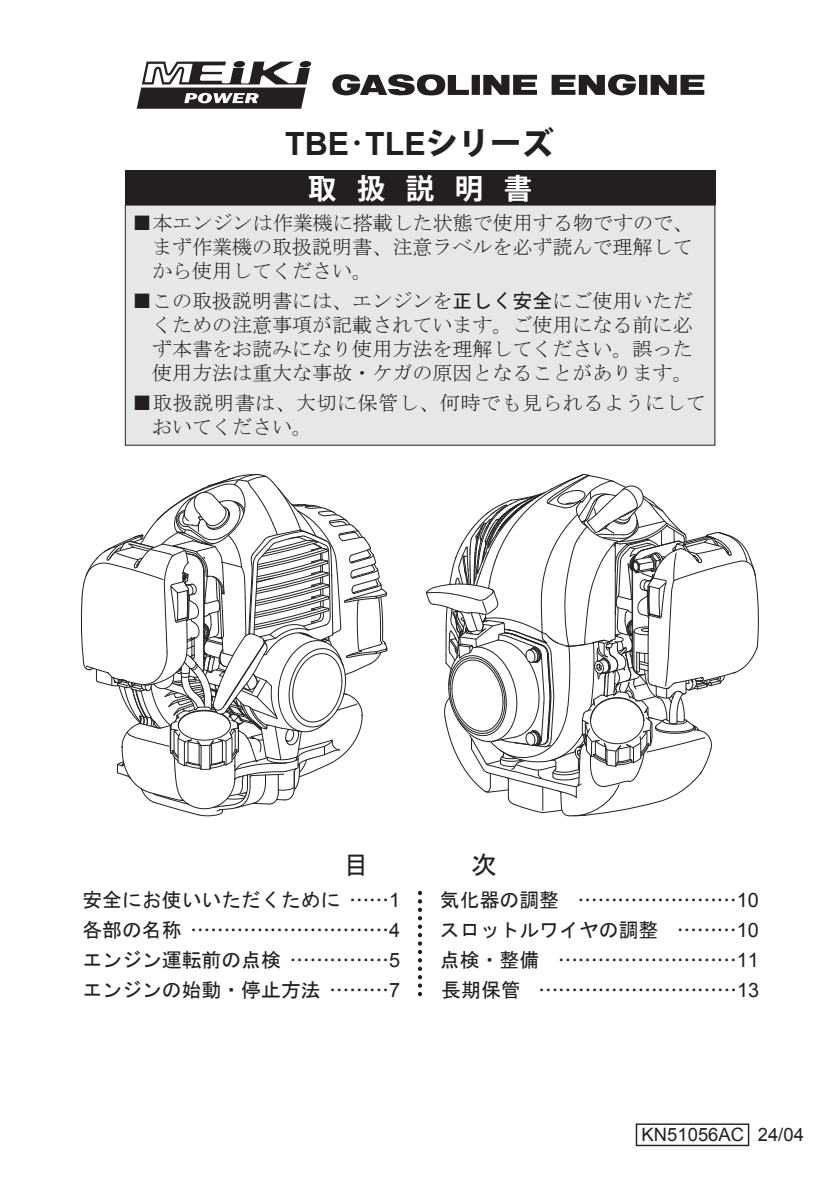
<style>
.page{position:relative;width:840px;height:1191px;background:#fff}
.page>*{position:absolute;margin:0;border:0;box-sizing:border-box;transform-origin:0 0}
.t1{font:700 32px "Arial";color:#231f20}
.t2{font:700 28.4px "Koz Go Pr 6 N";letter-spacing:.725em;color:#fff}
.t3{font:25.6px "MS Gothic";color:#231f20}
.t4{font:20px/24px "MS Mincho";color:#231f20;text-align:justify}
.t5{font:20px/24px "MS Mincho";letter-spacing:.025em;color:#231f20}
.t6{font:19.8px/30.2px "MS Gothic";color:#231f20;text-align:justify}
.t7{font:18.4px "Arial";color:#231f20}
.s1{font-family:"Koz Go Pro";font-weight:400}
.s2{font-family:"Koz Go Pr 6 N";font-weight:800}
.s3{font-family:"MS Gothic"}
.s4{font-family:"Arial"}
</style>
<div class="page">
<div style="left:125px;top:171px;width:589px;height:34px;background:#231f20"></div>
<div style="left:126px;top:205px;width:588px;height:240px;background:#e6e7e9"></div>
<svg style="left:417px;top:893px;width:5px;height:104px"></svg>
<div style="left:635px;top:1123px;width:113px;height:23px;border:1px solid #231f20"></div>
<div style="left:471px;top:75px;width:8px;height:20px;background:#231f20"></div>
<svg style="left:483px;top:75px;width:53px;height:20px"></svg>
<svg style="left:551px;top:74px;width:85px;height:21px"></svg>
<svg style="left:332px;top:74px;width:136px;height:22px"></svg>
<div style="left:638px;top:75px;width:9px;height:20px;background:#231f20"></div>
<svg style="left:650px;top:75px;width:54px;height:20px"></svg>
<svg style="left:137px;top:62px;width:173px;height:47px"></svg>
<div style="left:233px;top:61px;width:12px;height:6px;background:#231f20;border-radius:50%"></div>
<div style="left:299px;top:61px;width:12px;height:6px;background:#231f20;border-radius:50%"></div>
<svg style="left:426px;top:474px;width:333px;height:343px"></svg>
<svg style="left:80px;top:474px;width:308px;height:342px"></svg>
<h1 class="t1" style="left:285px;top:123px;width:270px">TBE<span class="s1">･</span>TLE<span class="s2">シリーズ</span></h1>
<h2 class="t2" style="left:308px;top:173px;width:225px">取扱説明書</h2>
<p class="t4" style="left:152px;top:210px;width:542px;text-indent:-20px">■本エンジンは作業機に搭載した状態で使用する物ですので、まず作業機の取扱説明書、注意ラベルを必ず読んで理解してから使用してください。</p>
<p class="t4" style="left:152px;top:288px;width:541px;text-indent:-20px">■この取扱説明書には、エンジンを<span class="s3">正しく安全</span>にご使用いただくための注意事項が記載されています。ご使用になる前に必ず本書をお読みになり使用方法を理解してください。誤った使用方法は重大な事故・ケガの原因となることがあります。</p>
<p class="t5" style="left:152px;top:390px;width:554px;text-indent:-20px">■取扱説明書は、大切に保管し、何時でも見られるようにしておいてください。</p>
<p class="t3" style="left:343px;top:852px;width:27px">目</p>
<p class="t3" style="left:471px;top:852px;width:27px">次</p>
<p class="t6" style="left:82px;top:884px;width:319px">安全にお使いいただくために ……<span class="s4">1</span>各部の名称 …………………………<span class="s4">4</span>エンジン運転前の点検 ……………<span class="s4">5</span>エンジンの始動・停止方法 ………<span class="s4">7</span></p>
<p class="t6" style="left:439px;top:884px;width:320px">気化器の調整 ……………………<span class="s4">10</span>スロットルワイヤの調整 ………<span class="s4">10</span>点検・整備 ………………………<span class="s4">11</span>長期保管 …………………………<span class="s4">13</span></p>
<p class="t7" style="left:641px;top:1122px;width:164px">KN51056AC 24/04</p>
</div>
